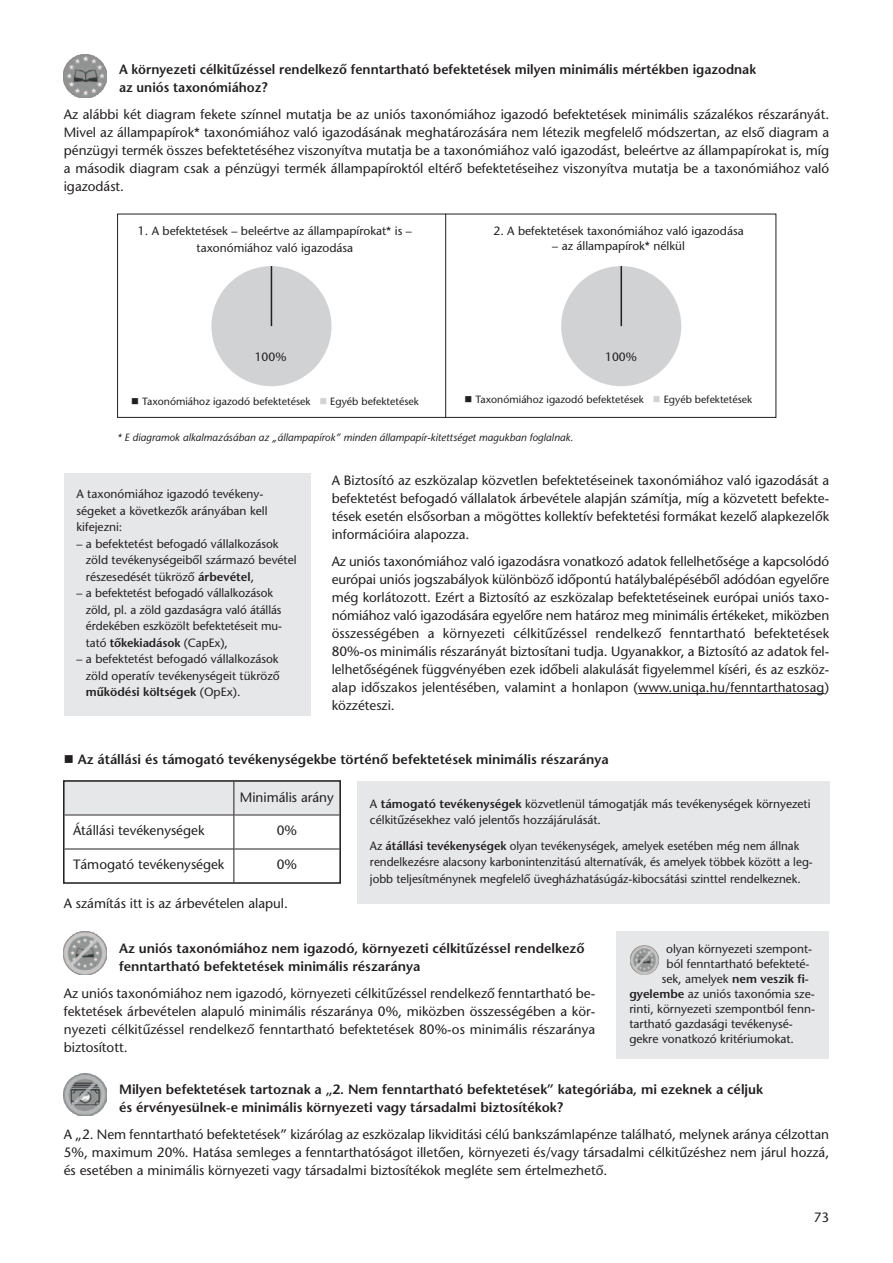
<style>
.page{position:relative;width:893px;height:1263px;background:#fff}
.page>*{position:absolute;margin:0;border:0;box-sizing:border-box;transform-origin:0 0}
.t1{font:13.5px/18px "ITC Stone Sans M";color:#231f20;text-align:justify}
.t2{font:13.5px/18px "ITC Stone Sans M Semi";color:#231f20}
.t3{font:12px/16.5px "ITC Stone Sans M";color:#231f20}
.t4{font:12px "ITC Stone Sans M Semi";color:#231f20}
.t5{font:10.5px "ITC Stone Sans M";color:#231f20}
.t6{font:italic 10.5px "ITC Stone Sans M";color:#231f20}
.s1{color:#d1d2d4}
.s2{font-family:"ITC Stone Sans M Semi"}
.s3{font-family:"ITC Stone Sans M"}
</style>
<div class="page">
<hr style="left:638px;top:693px;width:186px;height:1px;background:#231f20">
<div style="left:64px;top:473px;width:246px;height:242px;background:#e6e7e9"></div>
<img style="left:64px;top:55px;width:42px;height:42px">
<div style="left:117px;top:214px;width:659px;height:204px;border:1px solid #231f20"></div>
<div style="left:211px;top:266px;width:120px;height:120px;background:#d1d2d4;border-radius:50%"></div>
<hr style="left:271px;top:266px;width:1px;height:60px;background:#231f20">
<div style="left:561px;top:266px;width:120px;height:120px;background:#d1d2d4;border-radius:50%"></div>
<hr style="left:620px;top:266px;width:2px;height:60px;background:#231f20">
<hr style="left:445px;top:214px;width:1px;height:204px;background:#231f20">
<div style="left:357px;top:781px;width:472px;height:122px;background:#e6e7e9"></div>
<div style="left:64px;top:781px;width:170px;height:34px;background:#e6e7e9"></div>
<div style="left:234px;top:781px;width:106px;height:34px;background:#e6e7e9"></div>
<div style="left:64px;top:781px;width:276px;height:102px;border:2px solid #231f20"></div>
<hr style="left:233px;top:782px;width:1px;height:100px;background:#231f20">
<hr style="left:65px;top:814px;width:168px;height:1px;background:#231f20">
<hr style="left:234px;top:814px;width:105px;height:1px;background:#231f20">
<hr style="left:65px;top:849px;width:168px;height:1px;background:#231f20">
<hr style="left:234px;top:849px;width:105px;height:1px;background:#231f20">
<img style="left:64px;top:932px;width:42px;height:42px">
<img style="left:64px;top:1073px;width:42px;height:42px">
<div style="left:617px;top:932px;width:212px;height:127px;background:#e6e7e9"></div>
<img style="left:630px;top:946px;width:28px;height:28px;border-radius:50%">
<p class="t2" style="left:119px;top:62px;width:638px">A környezeti célkitűzéssel rendelkező fenntartható befektetések milyen minimális mértékben igazodnak az uniós taxonómiához?</p>
<p class="t1" style="left:64px;top:107px;width:767px">Az alábbi két diagram fekete színnel mutatja be az uniós taxonómiához igazodó befektetések minimális százalékos részarányát.<br>Mivel az állampapírok* taxonómiához való igazodásának meghatározására nem létezik megfelelő módszertan, az első diagram a pénzügyi termék összes befektetéséhez viszonyítva mutatja be a taxonómiához való igazodást, beleértve az állampapírokat is, míg a második diagram csak a pénzügyi termék állampapíroktól eltérő befektetéseihez viszonyítva mutatja be a taxonómiához való igazodást.</p>
<p class="t3" style="left:138px;top:224px;width:275px;text-align:center">1. A befektetések – beleértve az állam papírokat* is – taxonómiához való igazodása</p>
<p class="t3" style="left:493px;top:224px;width:252px">2. A befektetések taxonómiához való igazodása</p>
<p class="t3" style="left:552px;top:239px;width:134px">– az állam papírok* nélkül</p>
<p class="t3" style="left:255px;top:350px;width:33px">100%</p>
<p class="t3" style="left:605px;top:350px;width:33px">100%</p>
<p class="t5" style="left:131px;top:397px;width:289px">■ Taxonómiához igazodó befektetések <span class="s1">■</span> Egyéb befektetések</p>
<p class="t5" style="left:465px;top:396px;width:289px">■ Taxonómiához igazodó befektetések <span class="s1">■</span> Egyéb befektetések</p>
<p class="t6" style="left:117px;top:434px;width:458px">* E diagramok alkalmazásában az „állampapírok” minden állampapír-kitettséget magukban foglalnak.</p>
<p class="t3" style="left:77px;top:487px;width:193px">A taxonómiához igazodó tevé keny - ségeket a következők ará nyá ban kell kifejezni:</p>
<p class="t3" style="left:86px;top:537px;width:212px;text-indent:-9px">– a befektetést befogadó vállalkozások zöld tevékenységeiből származó bevétel részesedését tükröző <span class="s2">árbevétel</span>,</p>
<p class="t3" style="left:86px;top:586px;width:198px;text-indent:-9px">– a befektetést befogadó vállalkozások zöld, pl. a zöld gazdaságra való átállás érdekében eszközölt befektetéseit mu&shy;tató <span class="s2">tőkekiadások</span> (CapEx),</p>
<p class="t3" style="left:86px;top:652px;width:195px;text-align:justify;text-indent:-9px">– a befektetést befogadó vállalkozások zöld operatív tevékenységeit tükröző <span class="s2">működési költségek</span> (OpEx).</p>
<p class="t1" style="left:332px;top:473px;width:499px">A Biztosító az eszközalap közvetlen befektetéseinek taxonómiához való igazodását a befektetést befogadó vállalatok árbevétele alapján számítja, míg a közvetett befekte&shy;tések esetén elsősorban a mögöttes kollektív befektetési formákat kezelő alapkezelők információira alapozza.</p>
<p class="t1" style="left:332px;top:554px;width:499px">Az uniós taxonómiához való igazodásra vonatkozó adatok fellelhetősége a kapcsolódó európai uniós jogszabályok különböző időpontú hatálybalépéséből adódóan egyelőre még korlátozott. Ezért a Biztosító az eszközalap befektetéseinek európai uniós taxo&shy;nómiához való igazodására egyelőre nem határoz meg minimális értékeket, miközben összességében a környezeti célkitűzéssel rendelkező fenntartható befektetések 80%-os minimális részarányát biztosítani tudja. Ugyanakkor, a Biztosító az adatok fel&shy;lelhetőségének függvényében ezek időbeli alakulását figyelemmel kíséri, és az eszköz&shy;alap időszakos jelentésében, valamint a honlapon (www.uniqa.hu/fenntarthatosag) közzéteszi.</p>
<p class="t2" style="left:64px;top:752px;width:546px">■ Az átállási és támogató tevékenységekbe történő befektetések minimális részaránya</p>
<p class="t1" style="left:240px;top:789px;width:96px">Minimális arány</p>
<p class="t1" style="left:73px;top:823px;width:133px">Átállási tevékenységek</p>
<p class="t1" style="left:277px;top:823px;width:22px">0%</p>
<p class="t1" style="left:73px;top:857px;width:153px">Támogató tevékenységek</p>
<p class="t1" style="left:277px;top:857px;width:22px">0%</p>
<p class="t3" style="left:370px;top:796px;width:442px">A <span class="s2">támogató tevékenységek</span> közvetlenül támogatják más tevékenységek környezeti célkitűzésekhez való jelentős hozzájárulását.</p>
<p class="t3" style="left:370px;top:838px;width:444px">Az <span class="s2">átállási tevékenységek</span> olyan tevékenységek, amelyek esetében még nem állnak rendelkezésre alacsony karbonintenzitású alternatívák, és amelyek többek között a leg&shy;jobb teljesítménynek megfelelő üvegházhatásúgáz-kibocsátási szinttel rendelkeznek.</p>
<p class="t1" style="left:64px;top:896px;width:226px">A számítás itt is az árbevételen alapul.</p>
<p class="t2" style="left:119px;top:941px;width:467px">Az uniós taxonómiához nem igazodó, környezeti célkitűzéssel rendelkező fenntartható befektetések minimális részaránya</p>
<p class="t1" style="left:64px;top:986px;width:533px">Az uniós taxonómiához nem igazodó, környezeti célkitűzéssel rendelkező fenntartható be&shy;fektetések árbevételen alapuló minimális részaránya 0%, miközben összességében a kör&shy;nyezeti célkitűzéssel rendelkező fenntartható befektetések 80%-os minimális részaránya biztosított.</p>
<p class="t2" style="left:119px;top:1082px;width:646px">Milyen befektetések tartoznak a „2. Nem fenntartható befektetések” kategóriába, mi ezeknek a céljuk és érvényesülnek-e minimális környezeti vagy társadalmi biztosítékok?</p>
<p class="t1" style="left:64px;top:1127px;width:767px">A „2. Nem fenntartható befektetések” kizárólag az eszközalap likviditási célú bankszámlapénze található, melynek aránya célzottan 5%, maximum 20%. Hatása semleges a fenntarthatóságot illetően, környezeti és/vagy társadalmi célkitűzéshez nem járul hozzá, és esetében a minimális környezeti vagy társadalmi biztosítékok megléte sem értelmezhető.</p>
<p class="t1" style="left:814px;top:1210px;width:17px">73</p>
<p class="t3" style="left:666px;top:941px;width:147px">olyan környezeti szempont-</p>
<p class="t3" style="left:667px;top:956px;width:144px">ból fenntartható befekteté-</p>
<p class="t4" style="left:662px;top:974px;width:149px"><span class="s3">sek, amelyek</span> nem veszik fi-</p>
<p class="t3" style="left:629px;top:986px;width:187px"><span class="s2">gyelembe</span> az uniós taxonómia sze-</p>
<p class="t3" style="left:629px;top:1001px;width:187px">rinti, környezeti szempontból fenn-</p>
<p class="t3" style="left:629px;top:1016px;width:165px">tartható gazdasági tevékenysé-</p>
<p class="t3" style="left:629px;top:1031px;width:166px">gekre vonatkozó kritériumokat.</p>
</div>
